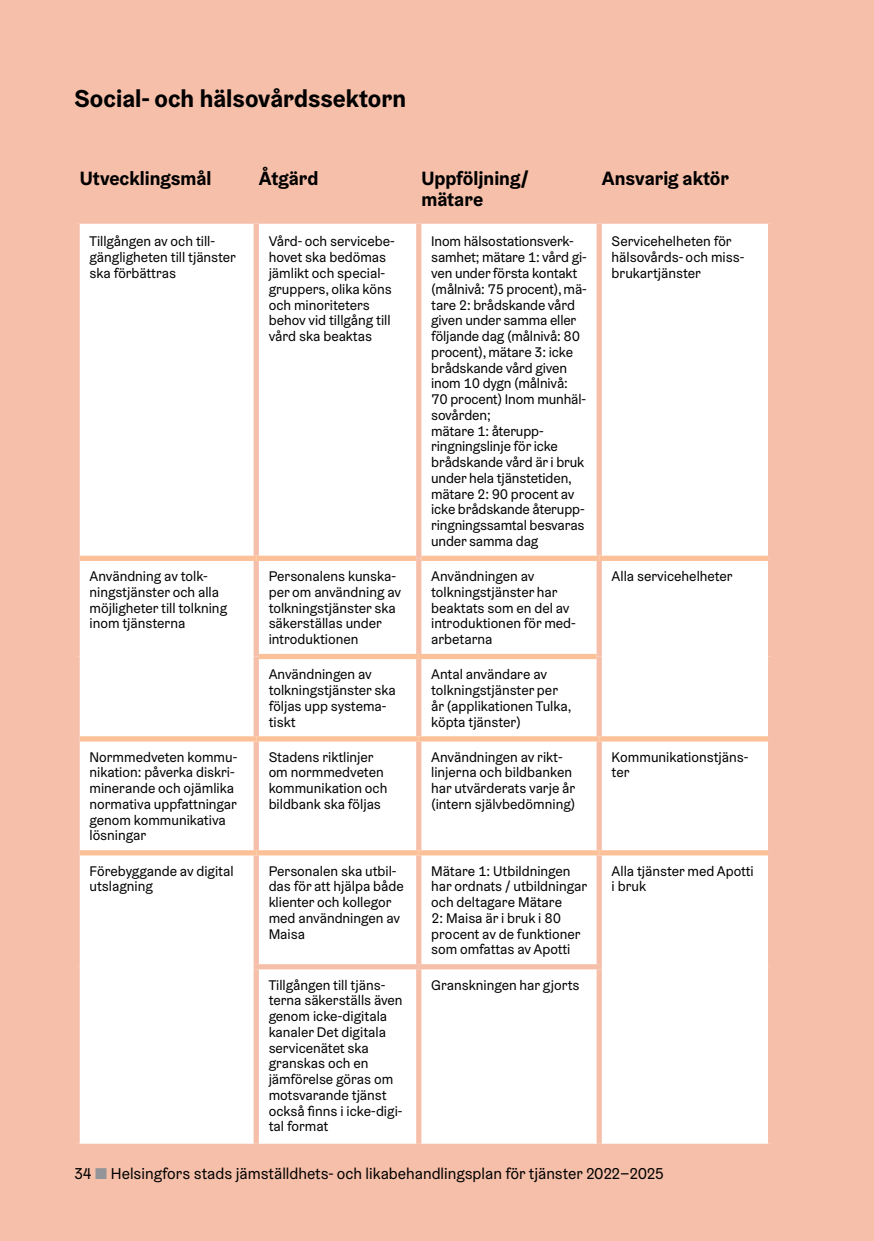
<style>
.page{position:relative;width:874px;height:1241px;background:#fff}
.page>*{position:absolute;margin:0;border:0;box-sizing:border-box;transform-origin:0 0}
.HR_2__Otsikko{font:700 24.5px "Helsinki Grotesk";color:#000}
.Taulukon_otsikot{font:700 19.25px/21px "Helsinki Grotesk";color:#000}
.t1{font:15.75px "Helsinki Grotesk";color:#000}
.Taulukkoteksti_8_pt{font:14px/15.8px "Helsinki Grotesk";color:#000}
.s1{color:#939598}
</style>
<div class="page">
<div style="left:0;top:0;width:873px;height:1240px;background:#f6bfa9"></div>
<div style="left:80px;top:224px;width:687px;height:331px;background:#fff"></div>
<div style="left:80px;top:561px;width:687px;height:582px;background:#fff"></div>
<div style="left:256px;top:555px;width:160px;height:6px;background:#fcc198"></div>
<div style="left:421px;top:555px;width:178px;height:6px;background:#fcc198"></div>
<div style="left:253px;top:224px;width:6px;height:331px;background:#f6bfa9"></div>
<div style="left:416px;top:224px;width:5px;height:334px;background:#f6bfa9"></div>
<div style="left:596px;top:224px;width:5px;height:331px;background:#f6bfa9"></div>
<div style="left:416px;top:558px;width:5px;height:95px;background:#f6bfa9"></div>
<div style="left:416px;top:659px;width:5px;height:77px;background:#f6bfa9"></div>
<div style="left:253px;top:741px;width:6px;height:109px;background:#f6bfa9"></div>
<div style="left:416px;top:741px;width:5px;height:109px;background:#f6bfa9"></div>
<div style="left:596px;top:741px;width:5px;height:109px;background:#f6bfa9"></div>
<div style="left:416px;top:855px;width:5px;height:109px;background:#f6bfa9"></div>
<div style="left:80px;top:555px;width:176px;height:6px;background:#fcc198"></div>
<div style="left:80px;top:736px;width:176px;height:5px;background:#fcc198"></div>
<div style="left:253px;top:561px;width:6px;height:95px;background:#f6bfa9"></div>
<div style="left:253px;top:656px;width:6px;height:80px;background:#f6bfa9"></div>
<div style="left:416px;top:969px;width:5px;height:174px;background:#f6bfa9"></div>
<div style="left:80px;top:850px;width:176px;height:5px;background:#fcc198"></div>
<div style="left:253px;top:855px;width:6px;height:109px;background:#f6bfa9"></div>
<div style="left:253px;top:969px;width:6px;height:174px;background:#f6bfa9"></div>
<div style="left:599px;top:850px;width:168px;height:5px;background:#fcc198"></div>
<div style="left:599px;top:555px;width:168px;height:6px;background:#fcc198"></div>
<div style="left:599px;top:736px;width:168px;height:5px;background:#fcc198"></div>
<div style="left:596px;top:561px;width:5px;height:95px;background:#f6bfa9"></div>
<div style="left:596px;top:656px;width:5px;height:80px;background:#f6bfa9"></div>
<div style="left:259px;top:653px;width:159px;height:6px;background:#fcc198"></div>
<div style="left:418px;top:653px;width:178px;height:6px;background:#fcc198"></div>
<div style="left:256px;top:736px;width:162px;height:5px;background:#fcc198"></div>
<div style="left:418px;top:736px;width:181px;height:5px;background:#fcc198"></div>
<div style="left:256px;top:850px;width:162px;height:5px;background:#fcc198"></div>
<div style="left:418px;top:850px;width:181px;height:5px;background:#fcc198"></div>
<div style="left:253px;top:964px;width:165px;height:5px;background:#f6bfa9"></div>
<div style="left:418px;top:964px;width:183px;height:5px;background:#f6bfa9"></div>
<div style="left:596px;top:855px;width:5px;height:109px;background:#f6bfa9"></div>
<div style="left:596px;top:969px;width:5px;height:174px;background:#f6bfa9"></div>
<h2 class="HR_2__Otsikko" style="left:74px;top:83px;width:333px">Social- och hälsovårdssektorn</h2>
<p class="Taulukon_otsikot" style="left:80px;top:168px;width:133px">Utvecklingsmål</p>
<p class="Taulukon_otsikot" style="left:259px;top:168px;width:61px">Åtgärd</p>
<p class="Taulukon_otsikot" style="left:421px;top:168px;width:109px">Uppföljning/ mätare</p>
<p class="Taulukon_otsikot" style="left:601px;top:168px;width:129px">Ansvarig aktör</p>
<p class="Taulukkoteksti_8_pt" style="left:89px;top:233px;width:148px">Tillgången av och till&shy;gängligheten till tjänster ska förbättras</p>
<p class="Taulukkoteksti_8_pt" style="left:268px;top:233px;width:128px">Vård- och servicebe&shy;hovet ska bedömas jämlikt och special&shy;gruppers, olika köns och minoriteters behov vid tillgång till vård ska beaktas</p>
<p class="Taulukkoteksti_8_pt" style="left:431px;top:233px;width:157px">Inom hälsostationsverk&shy;samhet; mätare 1: vård gi&shy;ven under första kontakt (målnivå: 75 procent), mä&shy;tare 2: brådskande vård given under samma eller följande dag (målnivå: 80 procent), mätare 3: icke brådskande vård given inom 10 dygn (målnivå:<br>70 procent) Inom munhäl&shy;sovården;<br>mätare 1: återupp&shy;ringningslinje för icke brådskande vård är i bruk under hela tjänstetiden, mätare 2: 90 procent av icke brådskande återupp&shy;ringningssamtal besvaras under samma dag</p>
<p class="Taulukkoteksti_8_pt" style="left:611px;top:233px;width:134px">Servicehelheten för hälsovårds- och miss&shy;brukartjänster</p>
<p class="Taulukkoteksti_8_pt" style="left:89px;top:568px;width:139px">Användning av tolk&shy;ningstjänster och alla möjligheter till tolkning inom tjänsterna</p>
<p class="Taulukkoteksti_8_pt" style="left:268px;top:568px;width:134px">Personalens kunska&shy;per om användning av tolkningstjänster ska säkerställas under introduktionen</p>
<p class="Taulukkoteksti_8_pt" style="left:431px;top:568px;width:146px">Användningen av tolkningstjänster har beaktats som en del av introduktionen för med&shy;arbetarna</p>
<p class="Taulukkoteksti_8_pt" style="left:611px;top:568px;width:122px">Alla servicehelheter</p>
<p class="Taulukkoteksti_8_pt" style="left:268px;top:666px;width:128px">Användningen av tolkningstjänster ska följas upp systema&shy;tiskt</p>
<p class="Taulukkoteksti_8_pt" style="left:431px;top:666px;width:142px">Antal användare av tolkningstjänster per år (applikationen Tulka, köpta tjänster)</p>
<p class="Taulukkoteksti_8_pt" style="left:89px;top:748px;width:149px">Normmedveten kommu&shy;nikation: påverka diskri&shy;minerande och ojämlika normativa uppfattningar genom kommunikativa lösningar</p>
<p class="Taulukkoteksti_8_pt" style="left:268px;top:748px;width:120px">Stadens riktlinjer om normmedveten kommunikation och bildbank ska följas</p>
<p class="Taulukkoteksti_8_pt" style="left:431px;top:748px;width:146px">Användningen av rikt&shy;linjerna och bildbanken har utvärderats varje år (intern självbedömning)</p>
<p class="Taulukkoteksti_8_pt" style="left:611px;top:748px;width:138px">Kommunikationstjäns&shy;ter</p>
<p class="Taulukkoteksti_8_pt" style="left:89px;top:862px;width:146px">Förebyggande av digital utslagning</p>
<p class="Taulukkoteksti_8_pt" style="left:268px;top:862px;width:136px">Personalen ska utbil&shy;das för att hjälpa både klienter och kollegor med användningen av<br>Maisa</p>
<p class="Taulukkoteksti_8_pt" style="left:431px;top:862px;width:157px">Mätare 1: Utbildningen har ordnats / utbildningar och deltagare Mätare<br>2: Maisa är i bruk i 80 procent av de funktioner som omfattas av Apotti</p>
<p class="Taulukkoteksti_8_pt" style="left:611px;top:862px;width:143px">Alla tjänster med Apotti i bruk</p>
<p class="Taulukkoteksti_8_pt" style="left:268px;top:976px;width:135px">Tillgången till tjäns&shy;terna säkerställs även genom icke-digitala kanaler Det digitala servicenätet ska granskas och en jämförelse göras om motsvarande tjänst också finns i icke-digi&shy;tal format</p>
<p class="Taulukkoteksti_8_pt" style="left:431px;top:976px;width:150px">Granskningen har gjorts</p>
<p class="t1" style="left:74px;top:1162px;width:590px">34 <span class="s1">■</span> Helsingfors stads jämställdhets- och likabehandlingsplan för tjänster 2022−2025</p>
</div>
